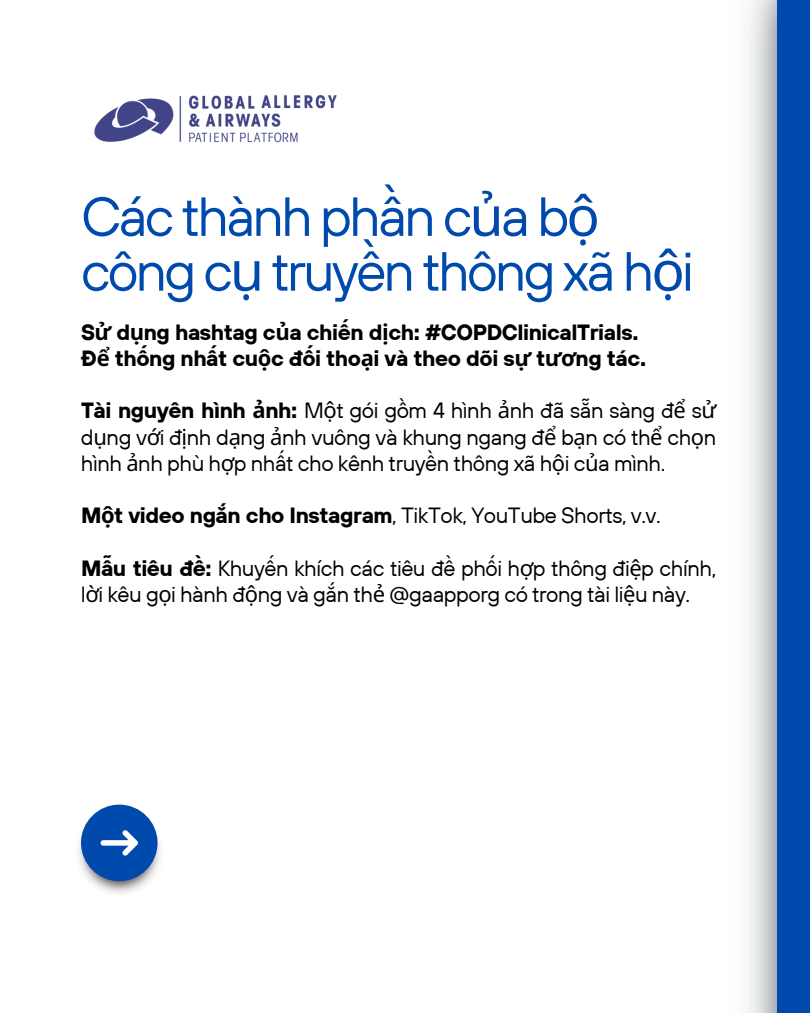
<style>
.page{position:relative;width:810px;height:1013px;background:#fff}
.page>*{position:absolute;margin:0;border:0;box-sizing:border-box;transform-origin:0 0}
.t1{font:55px/54.8px "TT Hoves";letter-spacing:-.05em;color:#004aad}
.t2{font:22px/26.2px "TT Hoves";letter-spacing:-.02em;color:#000;text-align:justify}
.t3{font:700 22px/26.2px "TT Hoves";letter-spacing:-.02em;color:#000}
.s1{font-family:"Noto Sans"}
.s2{font-weight:700}
.s3{font-family:"Noto Sans";font-weight:700}
</style>
<div class="page">
<div style="left:777px;top:0;width:33px;height:1012px;background:#004aad"></div>
<img style="left:78px;top:819px;width:83px;height:75px">
<div style="left:81px;top:804px;width:77px;height:77px;background:#004aad;border-radius:50%"></div>
<svg style="left:101px;top:830px;width:37px;height:25px"></svg>
<img style="left:94px;top:95px;width:243px;height:48px">
<p class="t1" style="left:81px;top:188px;width:614px">Các thành phần c<span class="s1">ủ</span>a b<span class="s1">ộ </span>công c<span class="s1">ụ</span> truyền thông xã h<span class="s1">ộ</span>i</p>
<p class="t3" style="left:81px;top:318px;width:567px">S<span class="s1">ử</span> d<span class="s1">ụ</span>ng hashtag c<span class="s1">ủ</span>a chiến d<span class="s1">ị</span>ch: #COPDClinicalTrials.<br>Đ<span class="s1">ể</span> thống nhất cu<span class="s1">ộ</span>c đối tho<span class="s1">ạ</span>i và theo dõi s<span class="s1">ự</span> t<span class="s1">ươ</span>ng tác.</p>
<h1 class="t2" style="left:81px;top:397px;width:637px"><span class="s2">Tài nguyên hình</span> <span class="s3">ả</span><span class="s2">nh:</span> M<span class="s1">ộ</span>t gói gồm 4 hình <span class="s1">ả</span>nh đã sẵn sàng đ<span class="s1">ể</span> s<span class="s1">ử </span>d<span class="s1">ụ</span>ng v<span class="s1">ớ</span>i đ<span class="s1">ị</span>nh d<span class="s1">ạ</span>ng <span class="s1">ả</span>nh vuông và khung ngang đ<span class="s1">ể</span> b<span class="s1">ạ</span>n có th<span class="s1">ể</span> ch<span class="s1">ọ</span>n hình <span class="s1">ả</span>nh phù h<span class="s1">ợ</span>p nhất cho kênh truyền thông xã h<span class="s1">ộ</span>i c<span class="s1">ủ</span>a mình.</h1>
<h2 class="t2" style="left:81px;top:502px;width:581px"><span class="s2">M</span><span class="s3">ộ</span><span class="s2">t video ngắn cho Instagram</span>, TikTok, YouTube Shorts, v.v.</h2>
<p class="t2" style="left:81px;top:554px;width:637px"><span class="s2">Mẫu tiêu đề:</span> Khuyến khích các tiêu đề phối h<span class="s1">ợ</span>p thông đi<span class="s1">ệ</span>p chính, l<span class="s1">ờ</span>i kêu g<span class="s1">ọ</span>i hành đ<span class="s1">ộ</span>ng và gắn th<span class="s1">ẻ</span> @gaapporg có trong tài li<span class="s1">ệ</span>u này.</p>
</div>
